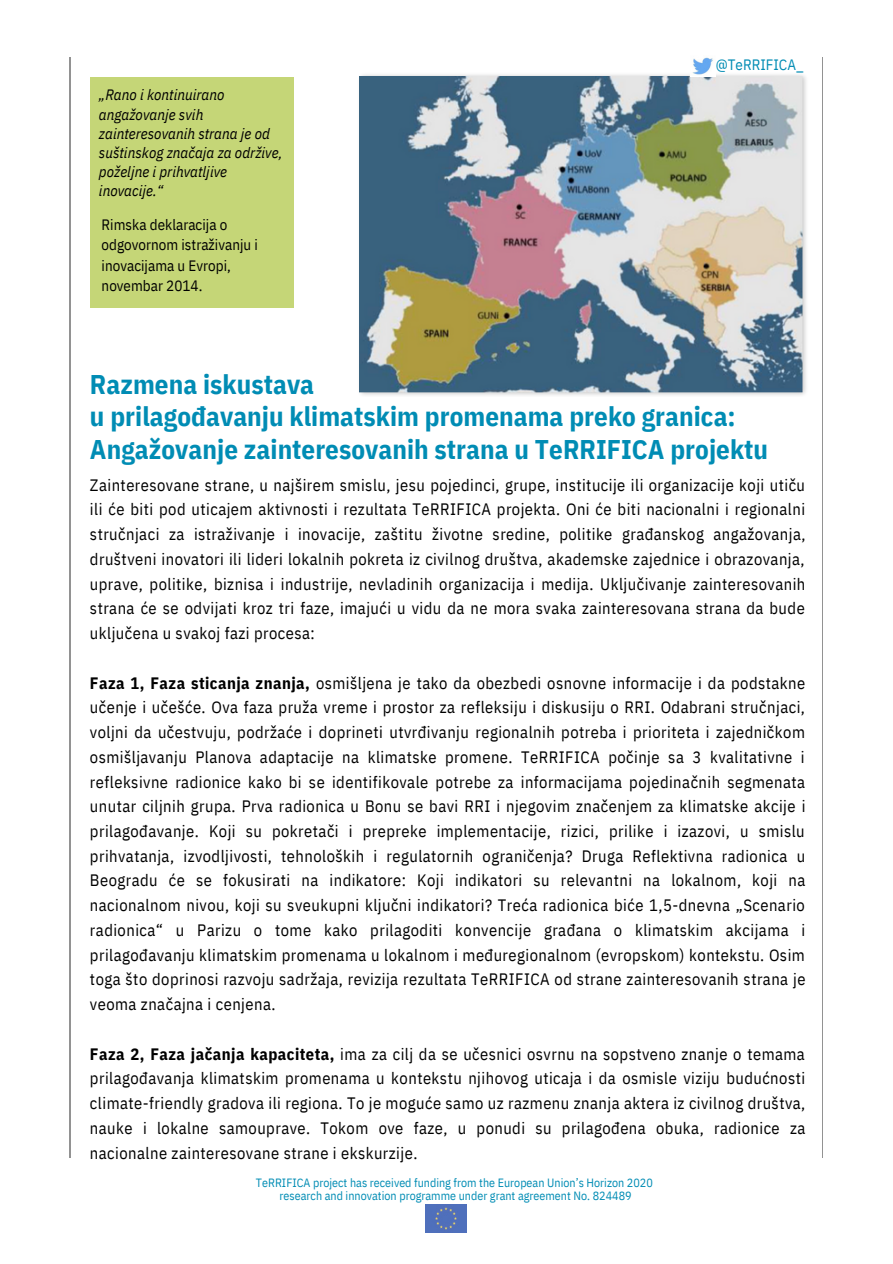
<style>
.page{position:relative;width:893px;height:1264px;background:#fff}
.page>*{position:absolute;margin:0;border:0;box-sizing:border-box;transform-origin:0 0}
.t1{font:700 27px/32.5px "IBM Plex Sans Cond";color:#008cb4}
.t2{font:16.5px/24.8px "IBM Plex Sans Cond";letter-spacing:.03em;color:#000;text-align:justify}
.t3{font:italic 15px/19px "IBM Plex Sans Cond";color:#000}
.t4{font:15px/20.2px "IBM Plex Sans Cond";color:#000}
.t5{font:15px "IBM Plex Sans Cond";color:#008cb4}
.t6{font:12px/13.5px "IBM Plex Sans Cond";color:#008cb4;text-align:center}
.s1{font-weight:700}
</style>
<div class="page">
<hr style="left:69px;top:57px;width:1px;height:1100px;background:#929292">
<div style="left:90px;top:77px;width:204px;height:231px;background:#c5d677"></div>
<hr style="left:822px;top:57px;width:1px;height:1100px;background:#929292">
<img style="left:359px;top:74px;width:447px;height:321px">
<img style="left:359px;top:77px;width:443px;height:315px">
<img style="left:690px;top:57px;width:25px;height:20px">
<img style="left:425px;top:1204px;width:42px;height:28px">
<p class="t3" style="left:99px;top:85px;width:185px">„Rano i kontinuirano angažovanje svih zainteresovanih strana je od suštinskog značaja za održive, poželjne i prihvatljive inovacije.“</p>
<p class="t4" style="left:102px;top:214px;width:158px">Rimska deklaracija o odgovornom istraživanju i inovacijama u Evropi, novembar 2014.</p>
<p class="t5" style="left:715px;top:55px;width:89px">@TeRRIFICA_</p>
<h1 class="t1" style="left:90px;top:367px;width:679px">Razmena iskustava<br>u prilagođavanju klimatskim promenama preko granica:<br>Angažovanje zainteresovanih strana u TeRRIFICA projektu</h1>
<p class="t2" style="left:90px;top:472px;width:717px">Zainteresovane strane, u najširem smislu, jesu pojedinci, grupe, institucije ili organizacije koji utiču ili će biti pod uticajem aktivnosti i rezultata TeRRIFICA projekta. Oni će biti nacionalni i regionalni stručnjaci za istraživanje i inovacije, zaštitu životne sredine, politike građanskog angažovanja, društveni inovatori ili lideri lokalnih pokreta iz civilnog društva, akademske zajednice i obrazovanja, uprave, politike, biznisa i industrije, nevladinih organizacija i medija. Uključivanje zainteresovanih strana će se odvijati kroz tri faze, imajući u vidu da ne mora svaka zainteresovana strana da bude uključena u svakoj fazi procesa:</p>
<p class="t2" style="left:90px;top:670px;width:717px"><span class="s1">Faza 1, Faza sticanja znanja,</span> osmišljena je tako da obezbedi osnovne informacije i da podstakne učenje i učešće. Ova faza pruža vreme i prostor za refleksiju i diskusiju o RRI. Odabrani stručnjaci, voljni da učestvuju, podržaće i doprineti utvrđivanju regionalnih potreba i prioriteta i zajedničkom osmišljavanju Planova adaptacije na klimatske promene. TeRRIFICA počinje sa 3 kvalitativne i refleksivne radionice kako bi se identifikovale potrebe za informacijama pojedinačnih segmenata unutar ciljnih grupa. Prva radionica u Bonu se bavi RRI i njegovim značenjem za klimatske akcije i prilagođavanje. Koji su pokretači i prepreke implementacije, rizici, prilike i izazovi, u smislu prihvatanja, izvodljivosti, tehnoloških i regulatornih ograničenja? Druga Reflektivna radionica u Beogradu će se fokusirati na indikatore: Koji indikatori su relevantni na lokalnom, koji na nacionalnom nivou, koji su sveukupni ključni indikatori? Treća radionica biće 1,5-dnevna „Scenario radionica“ u Parizu o tome kako prilagoditi konvencije građana o klimatskim akcijama i prilagođavanju klimatskim promenama u lokalnom i međuregionalnom (evropskom) kontekstu. Osim toga što doprinosi razvoju sadržaja, revizija rezultata TeRRIFICA od strane zainteresovanih strana je veoma značajna i cenjena.</p>
<p class="t2" style="left:90px;top:1041px;width:717px"><span class="s1">Faza 2, Faza jačanja kapaciteta,</span> ima za cilj da se učesnici osvrnu na sopstveno znanje o temama prilagođavanja klimatskim promenama u kontekstu njihovog uticaja i da osmisle viziju budućnosti climate-friendly gradova ili regiona. To je moguće samo uz razmenu znanja aktera iz civilnog društva, nauke i lokalne samouprave. Tokom ove faze, u ponudi su prilagođena obuka, radionice za nacionalne zainteresovane strane i ekskurzije.</p>
<p class="t6" style="left:256px;top:1175px;width:398px">TeRRIFICA project has received funding from the European Union’s Horizon 2020 research and innovation programme under grant agreement No. 824489</p>
</div>
